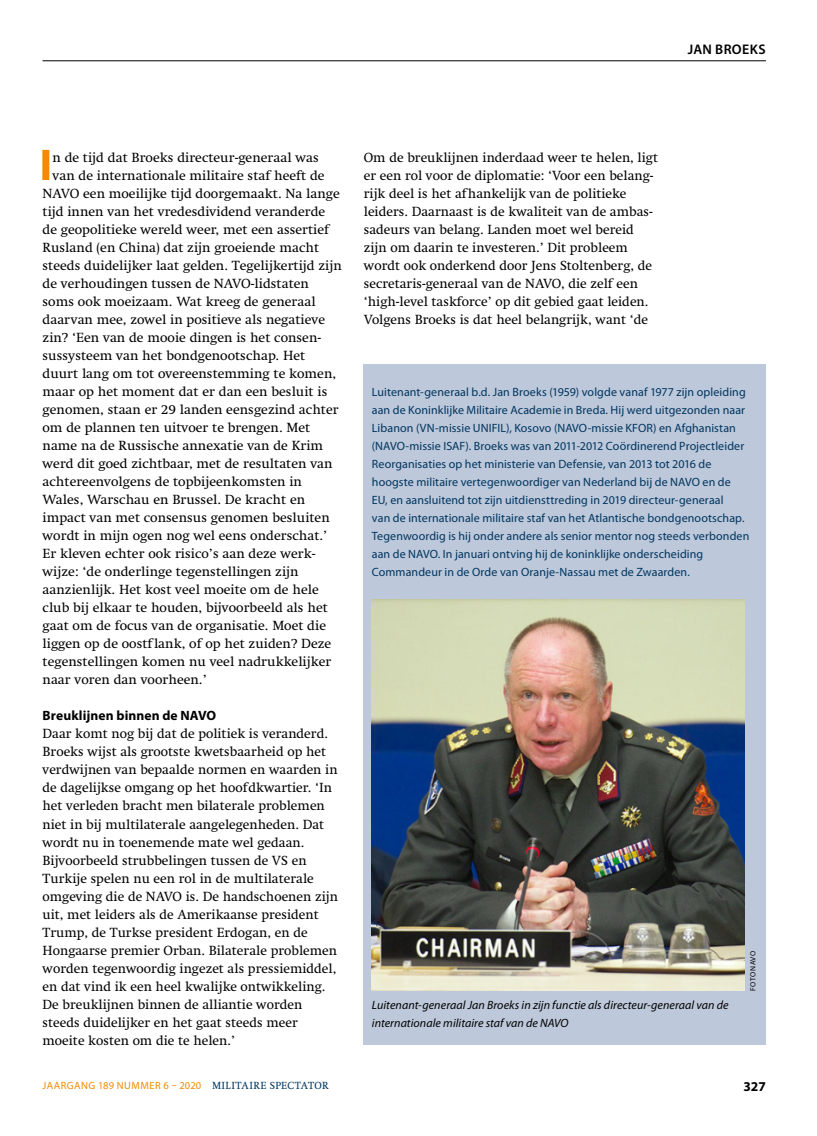
<style>
.page{position:relative;width:817px;height:1136px;background:#fff}
.page>*{position:absolute;margin:0;border:0;box-sizing:border-box;transform-origin:0 0}
.t1{font:700 44.7px "Myriad Pro";color:#f38a00}
.t2{font:600 13.95px "Myriad Pro";letter-spacing:.03em;color:#000}
.t3{font:13.5px/18px "Swift LT Std";color:#000}
.t4{font:700 13.5px "Myriad Pro";letter-spacing:.01em;color:#000}
.t5{font:12px/18px "Myriad Pro";letter-spacing:.005em;color:#00355f}
.t6{font:italic 12px/18px "Myriad Pro";letter-spacing:.005em;color:#000}
.t7{font:10.5px "Myriad Pro";letter-spacing:.045em;color:#f38a00}
.t8{font:7.5px "Myriad Pro";letter-spacing:.025em;color:#000}
.s1{font-family:"Swift LT Std";color:#00355f}
</style>
<div class="page">
<hr style="left:43px;top:60px;width:722px;height:1px;background:#000">
<div style="left:364px;top:364px;width:401px;height:680px;background:#bdc8da"></div>
<img style="left:372px;top:600px;width:372px;height:390px">
<p class="t2" style="left:687px;top:40px;width:79px">JAN BROEKS</p>
<h1 class="t1" style="left:39px;top:136px;width:14px">I</h1>
<p class="t3" style="left:52px;top:149px;width:268px">n de tijd dat Broeks directeur-generaal was</p>
<p class="t3" style="left:52px;top:167px;width:273px">van de internationale militaire staf heeft de</p>
<p class="t3" style="left:43px;top:185px;width:299px">NAVO een moeilijke tijd doorgemaakt. Na lange</p>
<p class="t3" style="left:43px;top:203px;width:284px">tijd innen van het vredesdividend veranderde</p>
<p class="t3" style="left:43px;top:221px;width:288px">de geopolitieke wereld weer, met een assertief</p>
<p class="t3" style="left:43px;top:239px;width:278px">Rusland (en China) dat zijn groeiende macht</p>
<p class="t3" style="left:43px;top:257px;width:301px">steeds duidelijker laat gelden. Tegelijkertijd zijn</p>
<p class="t3" style="left:43px;top:275px;width:268px">de verhoudingen tussen de NAVO-lidstaten</p>
<p class="t3" style="left:43px;top:293px;width:274px">soms ook moeizaam. Wat kreeg de generaal</p>
<p class="t3" style="left:43px;top:311px;width:284px">daarvan mee, zowel in positieve als negatieve</p>
<p class="t3" style="left:43px;top:329px;width:279px">zin? ‘Een van de mooie dingen is het consen-</p>
<p class="t3" style="left:43px;top:347px;width:264px">sussysteem van het bondgenootschap. Het</p>
<p class="t3" style="left:43px;top:365px;width:295px">duurt lang om tot overeenstemming te komen,</p>
<p class="t3" style="left:43px;top:383px;width:286px">maar op het moment dat er dan een besluit is</p>
<p class="t3" style="left:43px;top:401px;width:297px">genomen, staan er 29 landen eensgezind achter</p>
<p class="t3" style="left:43px;top:419px;width:269px">om de plannen ten uitvoer te brengen. Met</p>
<p class="t3" style="left:43px;top:437px;width:282px">name na de Russische annexatie van de Krim</p>
<p class="t3" style="left:43px;top:455px;width:291px">werd dit goed zichtbaar, met de resultaten van</p>
<p class="t3" style="left:43px;top:473px;width:261px">achtereenvolgens de topbijeenkomsten in</p>
<p class="t3" style="left:43px;top:491px;width:264px">Wales, Warschau en Brussel. De kracht en</p>
<p class="t3" style="left:43px;top:509px;width:289px">impact van met consensus genomen besluiten</p>
<p class="t3" style="left:43px;top:527px;width:286px">wordt in mijn ogen nog wel eens onderschat.’</p>
<p class="t3" style="left:43px;top:545px;width:274px">Er kleven echter ook risico’s aan deze werk-</p>
<p class="t3" style="left:43px;top:563px;width:258px">wijze: ‘de onderlinge tegenstellingen zijn</p>
<p class="t3" style="left:43px;top:581px;width:278px">aanzienlijk. Het kost veel moeite om de hele</p>
<p class="t3" style="left:43px;top:599px;width:287px">club bij elkaar te houden, bijvoorbeeld als het</p>
<p class="t3" style="left:43px;top:617px;width:285px">gaat om de focus van de organisatie. Moet die</p>
<p class="t3" style="left:43px;top:635px;width:290px">liggen op de oostflank, of op het zuiden? Deze</p>
<p class="t3" style="left:43px;top:653px;width:290px">tegenstellingen komen nu veel nadrukkelijker</p>
<p class="t3" style="left:43px;top:671px;width:166px">naar voren dan voorheen.’</p>
<p class="t4" style="left:43px;top:707px;width:175px">Breuklijnen binnen de NAVO</p>
<p class="t3" style="left:43px;top:725px;width:297px">Daar komt nog bij dat de politiek is veranderd.<br>Broeks wijst als grootste kwetsbaarheid op het verdwijnen van bepaalde normen en waarden in de dagelijkse omgang op het hoofdkwartier. ‘In het verleden bracht men bilaterale problemen niet in bij multilaterale aangelegenheden. Dat wordt nu in toenemende mate wel gedaan.<br>Bijvoorbeeld strubbelingen tussen de VS en Turkije spelen nu een rol in de multilaterale omgeving die de NAVO is. De handschoenen zijn uit, met leiders als de Amerikaanse president Trump, de Turkse president Erdogan, en de Hongaarse premier Orban. Bilaterale problemen worden tegenwoordig ingezet als pressiemiddel, en dat vind ik een heel kwalijke ontwikkeling.<br>De breuklijnen binnen de alliantie worden steeds duidelijker en het gaat steeds meer moeite kosten om die te helen.’</p>
<p class="t3" style="left:364px;top:149px;width:296px">Om de breuklijnen inderdaad weer te helen, ligt er een rol voor de diplomatie: ‘Voor een belang&shy;rijk deel is het afhankelijk van de politieke leiders. Daarnaast is de kwaliteit van de ambas&shy;sadeurs van belang. Landen moet wel bereid zijn om daarin te investeren.’ Dit probleem wordt ook onderkend door Jens Stoltenberg, de secretaris-generaal van de NAVO, die zelf een ‘high-level taskforce’ op dit gebied gaat leiden.<br>Volgens Broeks is dat heel belangrijk, want ‘de</p>
<p class="t5" style="left:372px;top:383px;width:379px">Luitenant-generaal b.d. Jan Broeks (1959) volgde vanaf 1977 zijn opleiding aan de Koninklijke Militaire Academie in Breda. Hij werd uitgezonden naar Libanon (VN-missie UNIFIL), Kosovo (NAVO-missie KFOR) en Afghanistan (NAVO-missie ISAF). Broeks was van 2011-2012 Coördinerend Projectleider Reorganisaties op het ministerie van Defensie, van 2013 tot 2016 de hoogste militaire vertegenwoordiger van Nederland bij de NAVO en de EU, en aansluitend tot zijn uitdiensttreding in 2019 directeur-generaal<br>van de internationale militaire staf van het Atlantische bondgenootschap.<br>Tegenwoordig is hij onder andere als senior mentor nog steeds verbonden aan de NAVO. In januari ontving hij de koninklijke onderscheiding Commandeur in de Orde van Oranje-Nassau met de Zwaarden.</p>
<p class="t6" style="left:372px;top:995px;width:358px">Luitenant-generaal Jan Broeks in zijn functie als directeur-generaal van de internationale militaire staf van de NAVO</p>
<p class="t8" style="left:748px;top:990px;width:41px;rotate:-90deg">FOTO NAVO</p>
<p class="t7" style="left:43px;top:1078px;width:287px">JAARGANG 189 NUMMER 6 – 2020 <span class="s1">MILITAIRE SPECTATOR</span></p>
<p class="t4" style="left:743px;top:1077px;width:24px">327</p>
</div>
